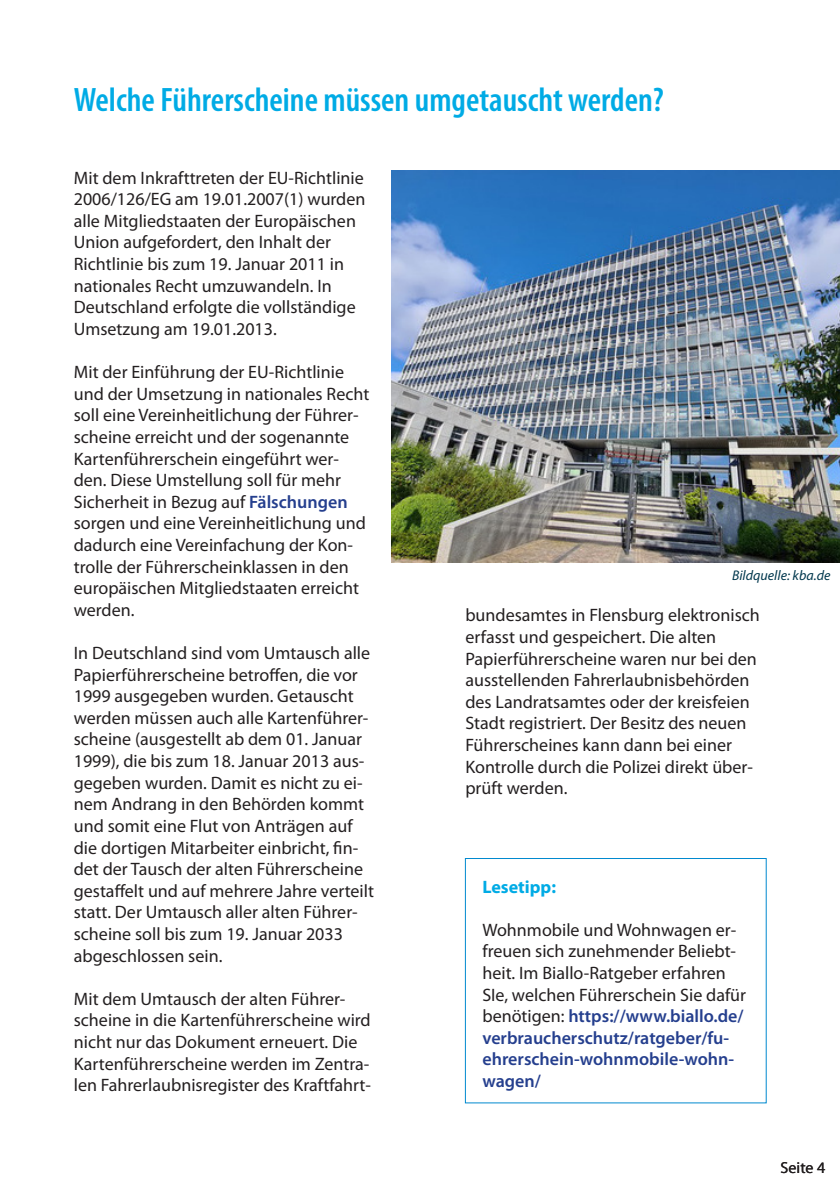
<style>
.page{position:relative;width:840px;height:1191px;background:#fff}
.page>*{position:absolute;margin:0;border:0;box-sizing:border-box;transform-origin:0 0}
.RdW_-_Ü_Kapitel{font:600 condensed 34px "Myriad Pro";color:#00abe5}
.RdW_-_S00_Fliesstext{font:18px/21.6px "Myriad Pro";color:#231f20}
.RdW_-_S05_Rahmen_bla{font:18px/21.6px "Myriad Pro";color:#231f20}
.RdW_-_S05_Rahmen_bla-2{font:700 18px "Myriad Pro";color:#00abe5}
.RdW_Seitenzahl{font:16px "Myriad Pro";color:#231f20}
.RdW_-_S08_Fußnote_07{font:italic 14px "Myriad Pro";color:#00374d}
.s1{font-weight:600;color:#253f8e}
</style>
<div class="page">
<img style="left:391px;top:170px;width:448px;height:392px">
<div style="left:464px;top:858px;width:302px;height:245px;border:1px solid #0089cf"></div>
<p class="RdW_-_Ü_Kapitel" style="left:74px;top:78px;width:591px">Welche Führerscheine müssen umgetauscht werden?</p>
<p class="RdW_-_S00_Fliesstext" style="left:74px;top:166px;width:293px">Mit dem Inkrafttreten der EU-Richtlinie 2006/126/EG am 19.01.2007(1) wurden alle Mitgliedstaaten der Europäischen Union aufgefordert, den Inhalt der Richtlinie bis zum 19. Januar 2011 in nationales Recht umzuwandeln. In Deutschland erfolgte die vollständige Umsetzung am 19.01.2013.</p>
<p class="RdW_-_S00_Fliesstext" style="left:74px;top:361px;width:297px">Mit der Einführung der EU-Richtlinie und der Umsetzung in nationales Recht soll eine Vereinheitlichung der Führer&shy;scheine erreicht und der sogenannte Kartenführerschein eingeführt wer&shy;den. Diese Umstellung soll für mehr Sicherheit in Bezug auf <span class="s1">Fälschungen </span>sorgen und eine Vereinheitlichung und dadurch eine Vereinfachung der Kon&shy;trolle der Führerscheinklassen in den europäischen Mitgliedstaaten erreicht werden.</p>
<p class="RdW_-_S00_Fliesstext" style="left:74px;top:642px;width:301px">In Deutschland sind vom Umtausch alle Papierführerscheine betroffen, die vor 1999 ausgegeben wurden. Getauscht werden müssen auch alle Kartenführer&shy;scheine (ausgestellt ab dem 01. Januar 1999), die bis zum 18. Januar 2013 aus&shy;gegeben wurden. Damit es nicht zu ei&shy;nem Andrang in den Behörden kommt und somit eine Flut von Anträgen auf die dortigen Mitarbeiter einbricht, fin&shy;det der Tausch der alten Führerscheine gestaffelt und auf mehrere Jahre verteilt statt. Der Umtausch aller alten Führer&shy;scheine soll bis zum 19. Januar 2033 abgeschlossen sein.</p>
<p class="RdW_-_S00_Fliesstext" style="left:74px;top:987px;width:298px">Mit dem Umtausch der alten Führer&shy;scheine in die Kartenführerscheine wird nicht nur das Dokument erneuert. Die Kartenführerscheine werden im Zentra&shy;len Fahrerlaubnisregister des Kraftfahrt-</p>
<p class="RdW_-_S08_Fußnote_07" style="left:731px;top:567px;width:100px">Bildquelle: kba.de</p>
<p class="RdW_-_S00_Fliesstext" style="left:465px;top:604px;width:296px">bundesamtes in Flensburg elektronisch erfasst und gespeichert. Die alten Papierführerscheine waren nur bei den ausstellenden Fahrerlaubnisbehörden des Landratsamtes oder der kreisfeien Stadt registriert. Der Besitz des neuen Führerscheines kann dann bei einer Kontrolle durch die Polizei direkt über&shy;prüft werden.</p>
<p class="RdW_-_S05_Rahmen_bla-2" style="left:482px;top:874px;width:75px">Lesetipp:</p>
<p class="RdW_-_S05_Rahmen_bla" style="left:482px;top:918px;width:265px">Wohnmobile und Wohnwagen er&shy;freuen sich zunehmender Beliebt&shy;heit. Im Biallo-Ratgeber erfahren<br>SIe, welchen Führerschein Sie dafür benötigen: <span class="s1">https://www.biallo.de/ verbraucherschutz/ratgeber/fu&shy;ehrerschein-wohnmobile-wohn&shy;wagen/</span></p>
<p class="RdW_Seitenzahl" style="left:780px;top:1157px;width:46px">Seite 4</p>
</div>
